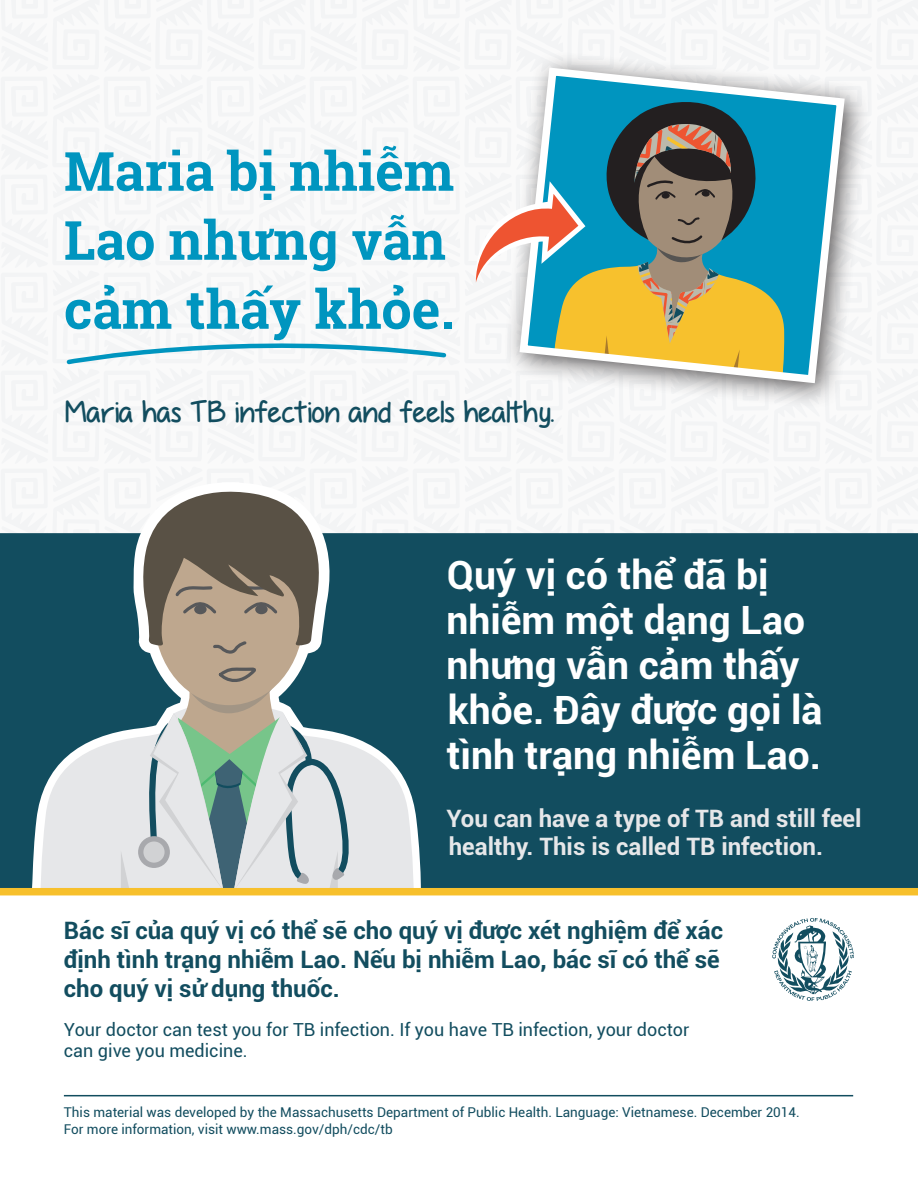
<style>
.page{position:relative;width:918px;height:1188px;background:#fff}
.page>*{position:absolute;margin:0;border:0;box-sizing:border-box;transform-origin:0 0}
.t1{font:700 54px/69px "Roboto Slab";color:#0095bf}
.t2{font:700 39px/45px "Roboto";color:#fff}
.t3{font:30px "Passing Notes";color:#124d5f}
.t4{font:700 24px/28.8px "Roboto";color:#124d5f}
.t5{font:700 24px/28.8px "Roboto";color:#e6e7e9}
.t6{font:18px/21.6px "Roboto";color:#124d5f}
.t7{font:13.5px/16.2px "Roboto";color:#124d5f}
</style>
<div class="page">
<div style="left:0;top:0;width:918px;height:891px;background:#f8f9f9"></div>
<hr style="left:64px;top:1095px;width:789px;height:1px;background:#124d5f">
<div style="left:503px;top:51px;width:368px;height:358px;background:#231f20;opacity:.75"></div>
<svg style="left:515px;top:63px;width:334px;height:324px"></svg>
<svg style="left:475px;top:91px;width:309px;height:285px"></svg>
<div style="left:0;top:533px;width:918px;height:355px;background:#124d5f"></div>
<div style="left:32px;top:533px;width:389px;height:355px;background:#124d5f"></div>
<div style="left:70px;top:686px;width:331px;height:42px;background:#124d5f"></div>
<svg style="left:41px;top:728px;width:373px;height:160px;background:#c9d2d6"></svg>
<svg style="left:121px;top:851px;width:9px;height:37px"></svg>
<div style="left:138px;top:836px;width:32px;height:32px;background:#a8a9ad;border-radius:50%"></div>
<svg style="left:143px;top:491px;width:209px;height:397px;background:#9ba29c"></svg>
<div style="left:0;top:888px;width:918px;height:7px;background:#f7c02c"></div>
<svg style="left:772px;top:918px;width:82px;height:83px"></svg>
<svg style="left:66px;top:343px;width:381px;height:22px"></svg>
<h1 class="t1" style="left:64px;top:136px;width:392px">Maria bị nhiễm<br>Lao nhưng vẫn cảm thấy khỏe.</h1>
<h3 class="t3" style="left:64px;top:394px;width:492px">Maria has TB infection and feels healthy.</h3>
<h2 class="t2" style="left:447px;top:551px;width:377px">Quý vị có thể đã bị nhiễm một dạng Lao nhưng vẫn cảm thấy khỏe. Đây được gọi là tình trạng nhiễm Lao.</h2>
<h3 class="t5" style="left:446px;top:803px;width:417px">You can have a type of TB and still feel healthy. This is called TB infection.</h3>
<h3 class="t4" style="left:64px;top:915px;width:661px">Bác sĩ của quý vị có thể sẽ cho quý vị được xét nghiệm để xác định tình trạng nhiễm Lao. Nếu bị nhiễm Lao, bác sĩ có thể sẽ cho quý vị sử dụng thuốc.</h3>
<h3 class="t6" style="left:64px;top:1018px;width:627px">Your doctor can test you for TB infection. If you have TB infection, your doctor can give you medicine.</h3>
<p class="t7" style="left:64px;top:1104px;width:737px">This material was developed by the Massachusetts Department of Public Health. Language: Vietnamese. December 2014.<br>For more information, visit www.mass.gov/dph/cdc/tb</p>
</div>
